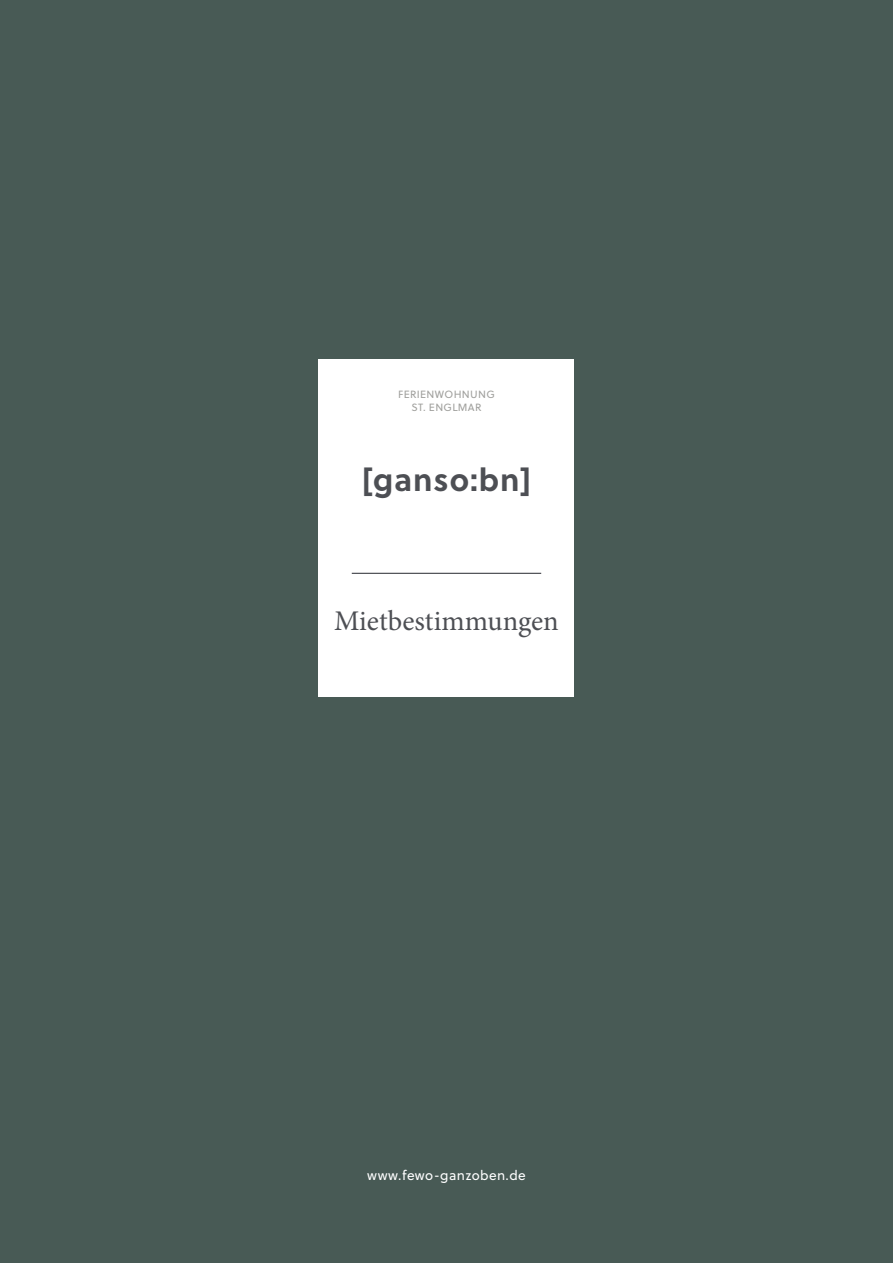
<style>
.page{position:relative;width:893px;height:1263px;background:#485a55}
.page>*{position:absolute;margin:0;border:0;box-sizing:border-box;transform-origin:0 0}
.t1{font:700 31.5px "Soleil";letter-spacing:.03em;color:#4d4f54}
.t2{font:28.5px "Minion Pro";color:#4d4f54}
.t3{font:13.5px "Soleil";letter-spacing:.03em;color:#fff}
.t4{font:10.5px/12.6px "Soleil";letter-spacing:.03em;color:#a1a19e;text-align:center}
</style>
<div class="page">
<div style="left:319px;top:359px;width:255px;height:338px;background:#fff"></div>
<hr style="left:352px;top:573px;width:189px;height:1px;background:#4d4f54">
<p class="t4" style="left:398px;top:388px;width:98px">FERIENWOHNUNG<br>ST. ENGLMAR</p>
<h1 class="t1" style="left:362px;top:456px;width:170px">[ganso:bn]</h1>
<h2 class="t2" style="left:334px;top:602px;width:226px">Mietbestimmungen</h2>
<p class="t3" style="left:367px;top:1165px;width:160px">www.fewo-ganzoben.de</p>
</div>
